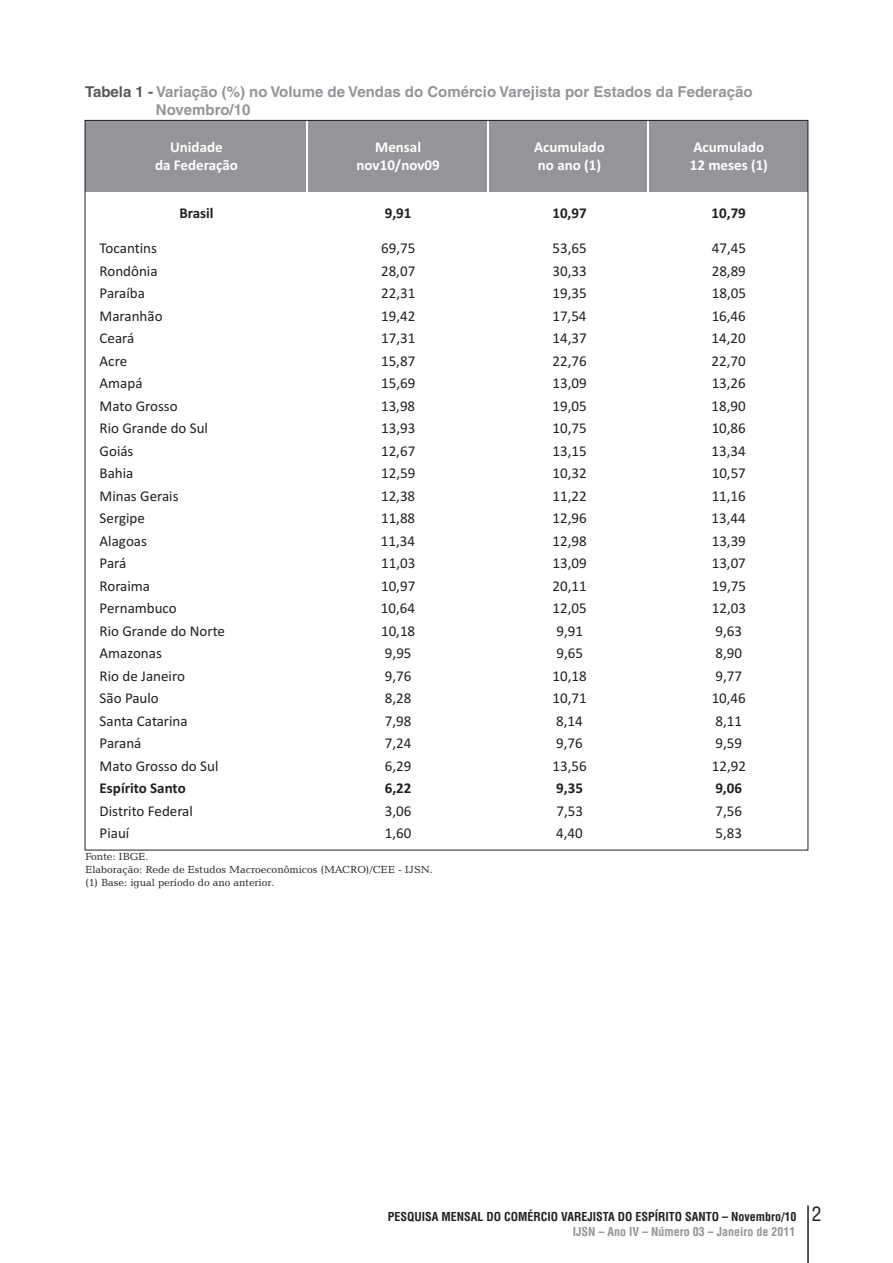
<style>
.page{position:relative;width:893px;height:1263px;background:#fff}
.page>*{position:absolute;margin:0;border:0;box-sizing:border-box;transform-origin:0 0}
.t1{font:15px/22.5px "Calibri";color:#231f20}
.t2{font:700 15px/17.9px "Helvetica LT";color:#939598}
.t3{font:700 15px/18.3px "Calibri";color:#fff;text-align:center}
.t4{font:700 15px "Calibri";color:#231f20}
.t5{font:700 condensed 12px "Helvetica LT";color:#231f20}
.t6{font:700 condensed 12px "Helvetica LT";color:#939598}
.t7{font:10.5px/12.6px "Candida BT";color:#231f20}
.s1{color:#57585a}
.s2{font-weight:400;font-size:19.5px}
</style>
<div class="page">
<hr style="left:808px;top:1205px;width:1px;height:58px;background:#231f20">
<div style="left:85px;top:120px;width:723px;height:72px;background:#939598"></div>
<hr style="left:307px;top:120px;width:1px;height:743px;background:#fff">
<hr style="left:488px;top:120px;width:1px;height:743px;background:#fff">
<hr style="left:647px;top:121px;width:1px;height:742px;background:#fff">
<p class="t2" style="left:156px;top:84px;width:598px;text-indent:-71px"><span class="s1">Tabela 1 -</span> Variação (%) no Volume de Vendas do Comércio Varejista por Estados da Federação<br>Novembro/10</p>
<p class="t3" style="left:155px;top:139px;width:84px">Unidade<br>da Federação</p>
<p class="t3" style="left:356px;top:139px;width:85px">Mensal nov10/nov09</p>
<p class="t3" style="left:534px;top:139px;width:72px;text-align:left">Acumulado no ano (1)</p>
<p class="t3" style="left:690px;top:139px;width:80px;text-align:left">Acumulado<br>12 meses (1)</p>
<p class="t4" style="left:179px;top:207px;width:36px">Brasil</p>
<p class="t1" style="left:100px;top:238px;width:127px">Tocantins<br>Rondônia<br>Paraíba<br>Maranhão<br>Ceará<br>Acre<br>Amapá<br>Mato Grosso<br>Rio Grande do Sul<br>Goiás<br>Bahia<br>Minas Gerais<br>Sergipe<br>Alagoas<br>Pará<br>Roraima<br>Pernambuco<br>Rio Grande do Norte<br>Amazonas<br>Rio de Janeiro<br>São Paulo<br>Santa Catarina<br>Paraná<br>Mato Grosso do Sul</p>
<p class="t4" style="left:100px;top:782px;width:88px">Espírito Santo</p>
<p class="t1" style="left:100px;top:801px;width:95px">Distrito Federal<br>Piauí</p>
<p class="t4" style="left:385px;top:207px;width:28px">9,91</p>
<p class="t4" style="left:552px;top:207px;width:36px">10,97</p>
<p class="t4" style="left:712px;top:207px;width:36px">10,79</p>
<p class="t1" style="left:381px;top:238px;width:36px">69,75</p>
<p class="t1" style="left:553px;top:238px;width:36px">53,65</p>
<p class="t1" style="left:712px;top:238px;width:36px">47,45</p>
<p class="t1" style="left:381px;top:261px;width:36px">28,07</p>
<p class="t1" style="left:553px;top:261px;width:36px">30,33</p>
<p class="t1" style="left:712px;top:261px;width:36px">28,89</p>
<p class="t1" style="left:381px;top:283px;width:36px">22,31</p>
<p class="t1" style="left:553px;top:283px;width:36px">19,35</p>
<p class="t1" style="left:712px;top:283px;width:36px">18,05</p>
<p class="t1" style="left:381px;top:306px;width:36px">19,42</p>
<p class="t1" style="left:552px;top:306px;width:36px">17,54</p>
<p class="t1" style="left:712px;top:306px;width:36px">16,46</p>
<p class="t1" style="left:381px;top:328px;width:36px">17,31</p>
<p class="t1" style="left:552px;top:328px;width:36px">14,37</p>
<p class="t1" style="left:712px;top:328px;width:36px">14,20</p>
<p class="t1" style="left:381px;top:351px;width:36px">15,87</p>
<p class="t1" style="left:552px;top:351px;width:36px">22,76</p>
<p class="t1" style="left:712px;top:351px;width:36px">22,70</p>
<p class="t1" style="left:381px;top:373px;width:36px">15,69</p>
<p class="t1" style="left:553px;top:373px;width:36px">13,09</p>
<p class="t1" style="left:712px;top:373px;width:36px">13,26</p>
<p class="t1" style="left:381px;top:396px;width:36px">13,98</p>
<p class="t1" style="left:553px;top:396px;width:36px">19,05</p>
<p class="t1" style="left:712px;top:396px;width:36px">18,90</p>
<p class="t1" style="left:381px;top:418px;width:36px">13,93</p>
<p class="t1" style="left:553px;top:418px;width:36px">10,75</p>
<p class="t1" style="left:712px;top:418px;width:36px">10,86</p>
<p class="t1" style="left:381px;top:441px;width:36px">12,67</p>
<p class="t1" style="left:553px;top:441px;width:36px">13,15</p>
<p class="t1" style="left:712px;top:441px;width:36px">13,34</p>
<p class="t1" style="left:381px;top:463px;width:36px">12,59</p>
<p class="t1" style="left:553px;top:463px;width:36px">10,32</p>
<p class="t1" style="left:712px;top:463px;width:36px">10,57</p>
<p class="t1" style="left:381px;top:486px;width:36px">12,38</p>
<p class="t1" style="left:553px;top:486px;width:36px">11,22</p>
<p class="t1" style="left:712px;top:486px;width:36px">11,16</p>
<p class="t1" style="left:381px;top:508px;width:36px">11,88</p>
<p class="t1" style="left:552px;top:508px;width:36px">12,96</p>
<p class="t1" style="left:712px;top:508px;width:36px">13,44</p>
<p class="t1" style="left:381px;top:531px;width:36px">11,34</p>
<p class="t1" style="left:552px;top:531px;width:36px">12,98</p>
<p class="t1" style="left:712px;top:531px;width:36px">13,39</p>
<p class="t1" style="left:381px;top:553px;width:36px">11,03</p>
<p class="t1" style="left:553px;top:553px;width:36px">13,09</p>
<p class="t1" style="left:712px;top:553px;width:36px">13,07</p>
<p class="t1" style="left:381px;top:576px;width:36px">10,97</p>
<p class="t1" style="left:553px;top:576px;width:36px">20,11</p>
<p class="t1" style="left:712px;top:576px;width:36px">19,75</p>
<p class="t1" style="left:381px;top:598px;width:36px">10,64</p>
<p class="t1" style="left:553px;top:598px;width:36px">12,05</p>
<p class="t1" style="left:712px;top:598px;width:36px">12,03</p>
<p class="t1" style="left:381px;top:621px;width:36px">10,18</p>
<p class="t1" style="left:556px;top:621px;width:28px">9,91</p>
<p class="t1" style="left:716px;top:621px;width:28px">9,63</p>
<p class="t1" style="left:385px;top:643px;width:28px">9,95</p>
<p class="t1" style="left:556px;top:643px;width:28px">9,65</p>
<p class="t1" style="left:715px;top:643px;width:28px">8,90</p>
<p class="t1" style="left:385px;top:666px;width:28px">9,76</p>
<p class="t1" style="left:552px;top:666px;width:36px">10,18</p>
<p class="t1" style="left:715px;top:666px;width:28px">9,77</p>
<p class="t1" style="left:385px;top:688px;width:28px">8,28</p>
<p class="t1" style="left:553px;top:688px;width:36px">10,71</p>
<p class="t1" style="left:712px;top:688px;width:36px">10,46</p>
<p class="t1" style="left:385px;top:711px;width:28px">7,98</p>
<p class="t1" style="left:556px;top:711px;width:28px">8,14</p>
<p class="t1" style="left:716px;top:711px;width:28px">8,11</p>
<p class="t1" style="left:385px;top:733px;width:28px">7,24</p>
<p class="t1" style="left:556px;top:733px;width:28px">9,76</p>
<p class="t1" style="left:715px;top:733px;width:28px">9,59</p>
<p class="t1" style="left:385px;top:756px;width:28px">6,29</p>
<p class="t1" style="left:552px;top:756px;width:36px">13,56</p>
<p class="t1" style="left:712px;top:756px;width:36px">12,92</p>
<p class="t4" style="left:385px;top:782px;width:28px">6,22</p>
<p class="t4" style="left:556px;top:782px;width:28px">9,35</p>
<p class="t4" style="left:715px;top:782px;width:28px">9,06</p>
<p class="t1" style="left:385px;top:801px;width:28px">3,06</p>
<p class="t1" style="left:556px;top:801px;width:28px">7,53</p>
<p class="t1" style="left:715px;top:801px;width:28px">7,56</p>
<p class="t1" style="left:385px;top:823px;width:28px">1,60</p>
<p class="t1" style="left:556px;top:823px;width:28px">4,40</p>
<p class="t1" style="left:716px;top:823px;width:28px">5,83</p>
<p class="t7" style="left:85px;top:851px;width:349px">Fonte: IBGE.<br>Elaboração: Rede de Estudos Macroeconômicos (MACRO)/CEE - IJSN. (1) Base: igual período do ano anterior.</p>
<p class="t5" style="left:388px;top:1211px;width:435px">PESQUISA MENSAL DO COMÉRCIO VAREJISTA DO ESPÍRITO SANTO – Novembro/10 <span class="s2">2</span></p>
<p class="t6" style="left:573px;top:1227px;width:224px">IJSN – Ano IV – Número 03 – Janeiro de 2011</p>
</div>
